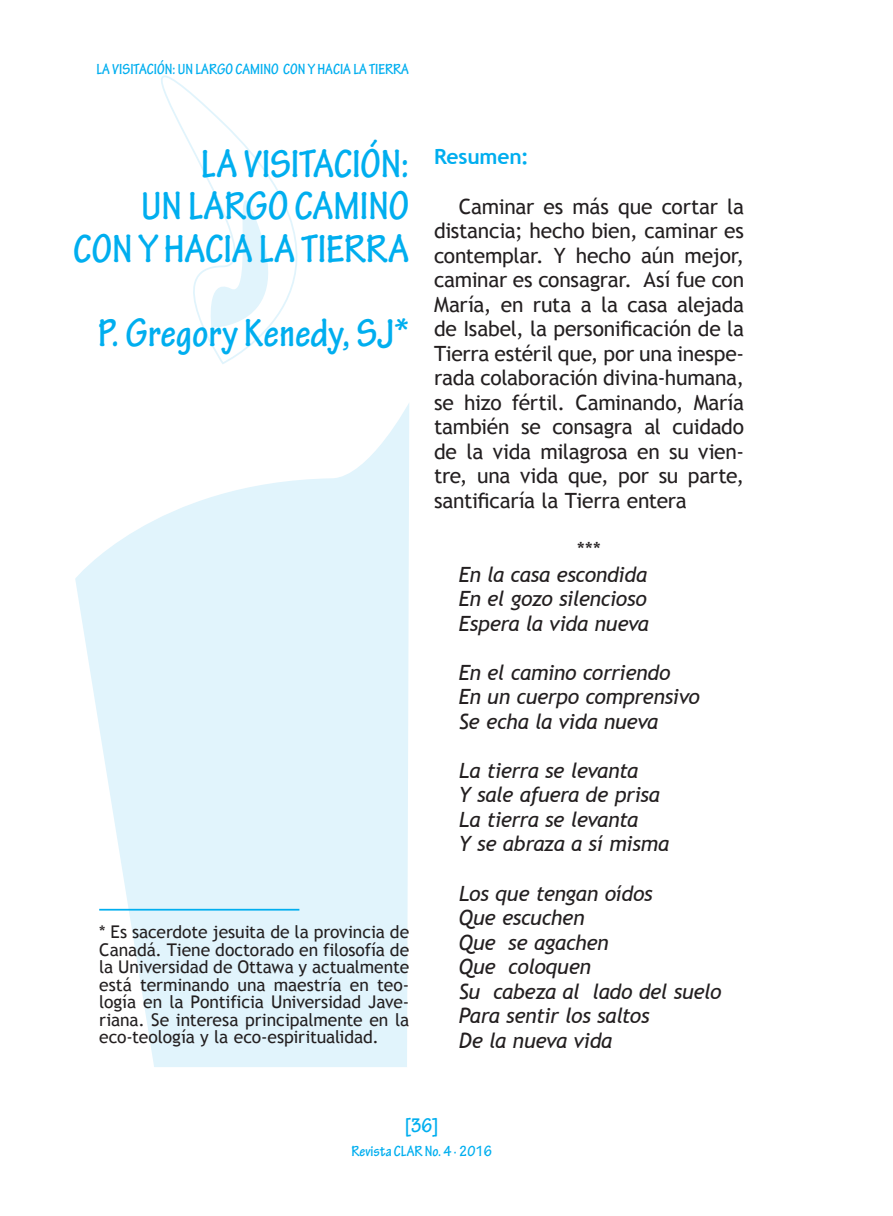
<style>
.page{position:relative;width:893px;height:1216px;background:#fff}
.page>*{position:absolute;margin:0;border:0;box-sizing:border-box;transform-origin:0 0}
.t1{font:700 condensed 42px/42px "Tekton Pro";letter-spacing:-.005em;color:#00aeef;text-align:right}
.t2{font:21px/24.5px "Trebuchet MS";letter-spacing:-.015em;color:#231f20;text-align:justify}
.t3{font:italic 21px/24.5px "Trebuchet MS";letter-spacing:-.015em;color:#231f20}
.t4{font:700 21px "Trebuchet MS";letter-spacing:-.01em;color:#00aeef}
.t5{font:700 condensed 21px "Tekton Pro";color:#00aeef}
.t6{font:17.5px/17.5px "Trebuchet MS";letter-spacing:-.005em;color:#231f20;text-align:justify}
.t7{font:700 condensed 15.75px "Tekton Pro";color:#00aeef}
</style>
<div class="page">
<svg style="left:75px;top:403px;width:334px;height:664px;fill:#e1f4fc"></svg>
<svg style="left:161px;top:75px;width:137px;height:289px"></svg>
<svg style="left:205px;top:133px;width:89px;height:195px"></svg>
<hr style="left:100px;top:908px;width:199px;height:2px;background:#00aeef">
<p class="t7" style="left:97px;top:60px;width:314px">LA VISITACIÓN: UN LARGO CAMINO CON Y HACIA LA TIERRA</p>
<h1 class="t1" style="left:73px;top:144px;width:337px">LA VISITACIÓN:<br>UN LARGO CAMINO<br>CON Y HACIA LA TIERRA</h1>
<h1 class="t1" style="left:98px;top:312px;width:313px">P. Gregory Kenedy, SJ*</h1>
<p class="t6" style="left:99px;top:923px;width:312px">* Es sacerdote jesuita de la provincia de Canadá. Tiene doctorado en filosofía de la Universidad de Ottawa y actualmente está terminando una maestría en teo&shy;logía en la Pontificia Universidad Jave&shy;riana. Se interesa principalmente en la eco-teología y la eco-espiritualidad.</p>
<p class="t4" style="left:434px;top:144px;width:96px">Resumen:</p>
<p class="t2" style="left:434px;top:194px;width:312px;text-indent:25px">Caminar es más que cortar la distancia; hecho bien, caminar es contemplar. Y hecho aún mejor, caminar es consagrar. Así fue con María, en ruta a la casa alejada de Isabel, la personificación de la Tierra estéril que, por una inespe&shy;rada colaboración divina-humana, se hizo fértil. Caminando, María también se consagra al cuidado de la vida milagrosa en su vien&shy;tre, una vida que, por su parte, santificaría la Tierra entera</p>
<p class="t2" style="left:577px;top:538px;width:25px">***</p>
<p class="t3" style="left:459px;top:562px;width:192px;text-align:justify">En la casa escondida En el gozo silencioso Espera la vida nueva</p>
<p class="t3" style="left:459px;top:660px;width:242px">En el camino corriendo<br>En un cuerpo comprensivo<br>Se echa la vida nueva</p>
<p class="t3" style="left:459px;top:758px;width:212px">La tierra se levanta<br>Y sale afuera de prisa<br>La tierra se levanta<br>Y se abraza a sí misma</p>
<p class="t3" style="left:459px;top:881px;width:264px">Los que tengan oídos<br>Que escuchen<br>Que se agachen<br>Que coloquen<br>Su cabeza al lado del suelo<br>Para sentir los saltos<br>De la nueva vida</p>
<p class="t5" style="left:405px;top:1112px;width:35px">[36]</p>
<p class="t7" style="left:351px;top:1141px;width:142px">Revista CLAR No. 4 · 2016</p>
</div>
